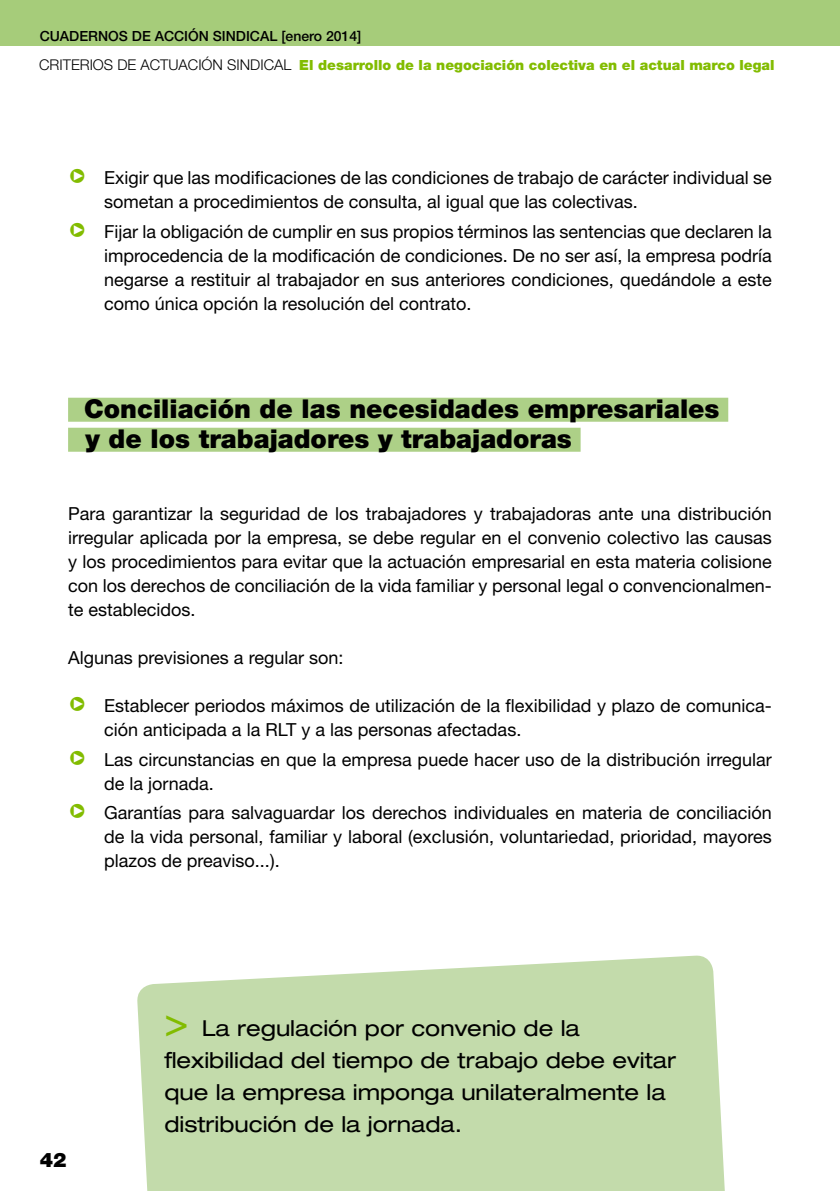
<style>
.page{position:relative;width:840px;height:1191px;background:#fff}
.page>*{position:absolute;margin:0;border:0;box-sizing:border-box;transform-origin:0 0}
.t1{font:900 26px "Helvetica Neue";color:#000}
.DESTACADO_OK{font:expanded 22px/32px "Helvetica Neue";color:#000}
.t2{font:900 20px "Helvetica Neue";color:#000}
.t3{font:18px/24px "Helvetica Neue";color:#000}
.t4{font:900 14px "Helvetica Neue";color:#82bc00}
.t5{font:500 14px "Helvetica Neue";color:#000}
.s1{font-weight:300;font-size:14.8px;color:#000}
.s2{color:#82bc00}
.s3{font-size:40px;color:#82bc00}
</style>
<div class="page">
<div style="left:0;top:0;width:839px;height:45px;background:#a6cc7a"></div>
<div style="left:68px;top:398px;width:659px;height:24px;background:#add087"></div>
<div style="left:68px;top:428px;width:512px;height:24px;background:#add087"></div>
<svg style="left:137px;top:955px;width:588px;height:236px;background:#c7ddb1"></svg>
<p class="t5" style="left:40px;top:28px;width:323px">CUADERNOS DE ACCIÓN SINDICAL [enero 2014]</p>
<p class="t4" style="left:39px;top:57px;width:736px"><span class="s1">CRITERIOS DE ACTUACIÓN SINDICAL</span> El desarrollo de la negociación colectiva en el actual marco legal</p>
<p class="t3" style="left:104px;top:166px;width:668px;text-indent:-36px"><span class="s2">❑</span> Exigir que las modificaciones de las condiciones de trabajo de carácter individual se sometan a procedimientos de consulta, al igual que las colectivas.</p>
<p class="t3" style="left:104px;top:219px;width:669px;text-align:justify;text-indent:-36px"><span class="s2">❑</span> Fijar la obligación de cumplir en sus propios términos las sentencias que declaren la improcedencia de la modificación de condiciones. De no ser así, la empresa podría negarse a restituir al trabajador en sus anteriores condiciones, quedándole a este como única opción la resolución del contrato.</p>
<p class="t1" style="left:84px;top:393px;width:636px">Conciliación de las necesidades empresariales</p>
<p class="t1" style="left:85px;top:423px;width:487px">y de los trabajadores y trabajadoras</p>
<p class="t3" style="left:68px;top:501px;width:704px;text-align:justify">Para garantizar la seguridad de los trabajadores y trabajadoras ante una distribución irregular aplicada por la empresa, se debe regular en el convenio colectivo las causas y los procedimientos para evitar que la actuación empresarial en esta materia colisione con los derechos de conciliación de la vida familiar y personal legal o convencionalmen&shy;te establecidos.</p>
<p class="t3" style="left:68px;top:645px;width:277px">Algunas previsiones a regular son:</p>
<p class="t3" style="left:104px;top:693px;width:668px;text-indent:-36px"><span class="s2">❑</span> Establecer periodos máximos de utilización de la flexibilidad y plazo de comunica&shy;ción anticipada a la RLT y a las personas afectadas.</p>
<p class="t3" style="left:104px;top:747px;width:668px;text-indent:-36px"><span class="s2">❑</span> Las circunstancias en que la empresa puede hacer uso de la distribución irregular de la jornada.</p>
<p class="t3" style="left:104px;top:800px;width:669px;text-align:justify;text-indent:-36px"><span class="s2">❑</span> Garantías para salvaguardar los derechos individuales en materia de conciliación de la vida personal, familiar y laboral (exclusión, voluntariedad, prioridad, mayores plazos de preaviso...).</p>
<p class="t2" style="left:40px;top:1147px;width:28px">42</p>
<p class="DESTACADO_OK" style="left:164px;top:1011px;width:513px"><span class="s3">&gt;</span> La regulación por convenio de la flexibilidad del tiempo de trabajo debe evitar que la empresa imponga unilateralmente la distribución de la jornada.</p>
</div>
